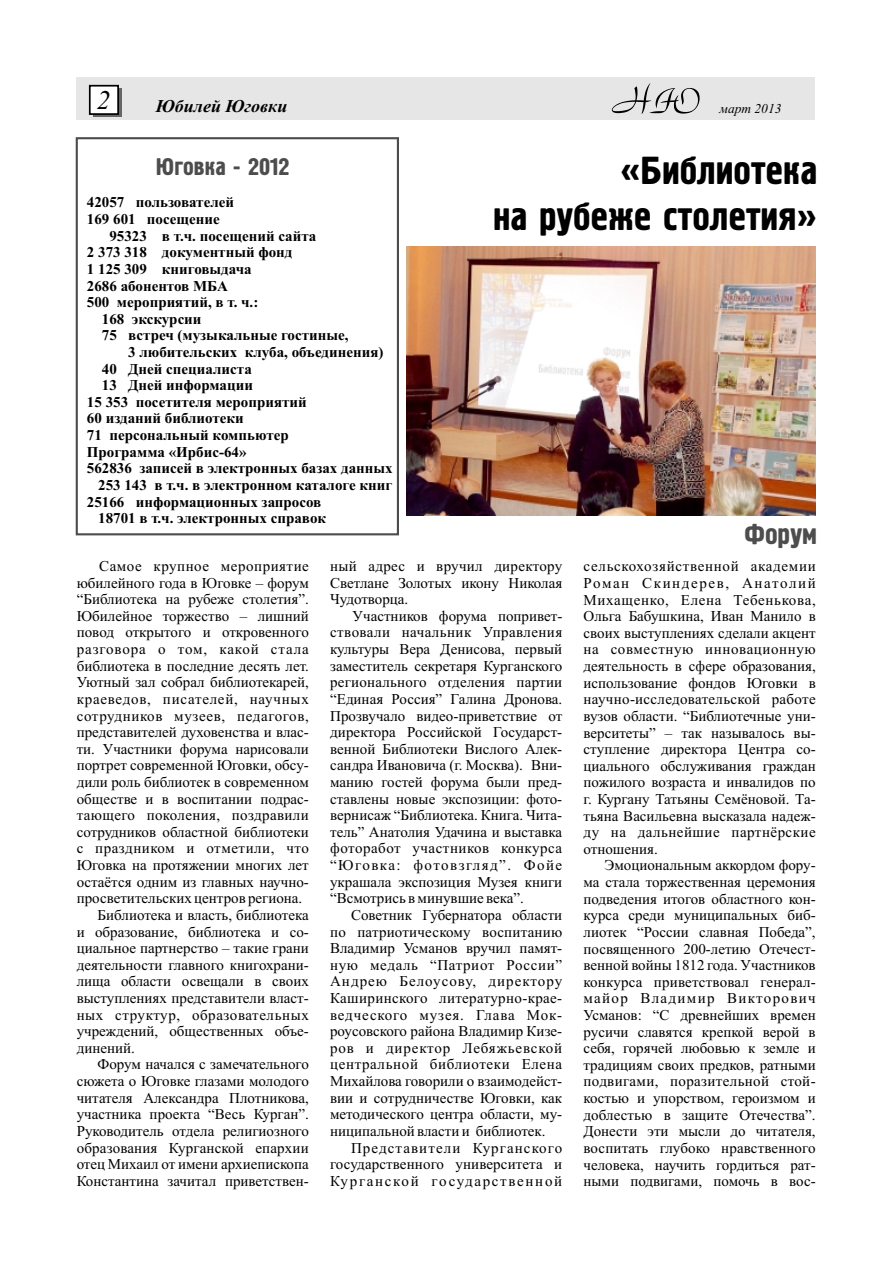
<style>
.page{position:relative;width:893px;height:1263px;background:#fff}
.page>*{position:absolute;margin:0;border:0;box-sizing:border-box;transform-origin:0 0}
.t1{font:39px/46.2px "Hermes";color:#000;text-align:right}
.t2{font:28.2px "Hermes";color:#4d4d4d}
.t3{font:italic 27px "Times New Roman";color:#000}
.t4{font:24px "Hermes";color:#4d4d4d}
.t5{font:italic 700 18px "Times New Roman";color:#000}
.t6{font:15px/16.6px "Times New Roman";color:#000;text-align:justify}
.t7{font:700 15px "Times New Roman";color:#000}
.t8{font:15px "Times New Roman";letter-spacing:.04em;color:#000}
.t9{font:15px "Times New Roman";letter-spacing:.035em;color:#000}
.t10{font:15px "Times New Roman";letter-spacing:.05em;color:#000}
.t11{font:15px "Times New Roman";letter-spacing:.025em;color:#000}
.t12{font:15px "Times New Roman";letter-spacing:.06em;color:#000}
.t13{font:italic 13.5px "Times New Roman";color:#000}
</style>
<div class="page">
<div style="left:77px;top:77px;width:738px;height:43px;background:#e6e6e6"></div>
<div style="left:76px;top:137px;width:323px;height:398px;border:2px solid #4d4d4d"></div>
<div style="left:93px;top:88px;width:29px;height:29px;background:#666"></div>
<svg style="left:88px;top:84px;width:31px;height:31px"></svg>
<svg style="left:612px;top:83px;width:88px;height:31px"></svg>
<img style="left:406px;top:247px;width:410px;height:268px">
<h3 class="t3" style="left:97px;top:90px;width:15px">2</h3>
<p class="t5" style="left:156px;top:100px;width:133px">Юбилей Юговки</p>
<p class="t13" style="left:719px;top:103px;width:64px">март 2013</p>
<h3 class="t4" style="left:156px;top:158px;width:135px">Юговка - 2012</h3>
<p class="t7" style="left:87px;top:197px;width:149px">42057 пользователей</p>
<p class="t7" style="left:87px;top:214px;width:134px">169 601 посещение</p>
<p class="t7" style="left:109px;top:231px;width:208px">95323 в т.ч. посещений сайта</p>
<p class="t7" style="left:87px;top:247px;width:207px">2 373 318 документный фонд</p>
<p class="t7" style="left:87px;top:264px;width:166px">1 125 309 книговыдача</p>
<p class="t7" style="left:87px;top:280px;width:142px">2686 абонентов МБА</p>
<p class="t7" style="left:87px;top:297px;width:173px">500 мероприятий, в т. ч.:</p>
<p class="t7" style="left:102px;top:314px;width:101px">168 экскурсии</p>
<p class="t7" style="left:102px;top:330px;width:248px">75 встреч (музыкальные гостиные,</p>
<p class="t7" style="left:128px;top:347px;width:257px">3 любительских клуба, объединения)</p>
<p class="t7" style="left:102px;top:363px;width:151px">40 Дней специалиста</p>
<p class="t7" style="left:102px;top:380px;width:153px">13 Дней информации</p>
<p class="t7" style="left:87px;top:397px;width:221px">15 353 посетителя мероприятий</p>
<p class="t7" style="left:87px;top:413px;width:158px">60 изданий библиотеки</p>
<p class="t7" style="left:87px;top:430px;width:203px">71 персональный компьютер</p>
<p class="t7" style="left:87px;top:446px;width:161px">Программа «Ирбис-64»</p>
<p class="t7" style="left:87px;top:463px;width:307px">562836 записей в электронных базах данных</p>
<p class="t7" style="left:98px;top:480px;width:296px">253 143 в т.ч. в электронном каталоге книг</p>
<p class="t7" style="left:87px;top:496px;width:236px">25166 информационных запросов</p>
<p class="t7" style="left:98px;top:513px;width:229px">18701 в т.ч. электронных справок</p>
<h1 class="t1" style="left:493px;top:152px;width:326px">«Библиотека<br>на рубеже столетия»</h1>
<h2 class="t2" style="left:745px;top:523px;width:74px">Форум</h2>
<p class="t9" style="left:99px;top:561px;width:211px">Самое крупное мероприятие</p>
<p class="t6" style="left:77px;top:576px;width:234px">юбилейного года в Юговке – форум</p>
<p class="t6" style="left:77px;top:592px;width:234px">“Библиотека на рубеже столетия”.</p>
<p class="t6" style="left:77px;top:609px;width:234px">Юбилейное торжество – лишний</p>
<p class="t6" style="left:77px;top:625px;width:234px">повод открытого и откровенного</p>
<p class="t12" style="left:77px;top:644px;width:234px">разговора о том, какой стала</p>
<p class="t6" style="left:77px;top:659px;width:234px">библиотека в последние десять лет.</p>
<p class="t6" style="left:77px;top:675px;width:234px">Уютный зал собрал библиотекарей,</p>
<p class="t10" style="left:77px;top:693px;width:234px">краеведов, писателей, научных</p>
<p class="t8" style="left:77px;top:710px;width:234px">сотрудников музеев, педагогов,</p>
<p class="t6" style="left:77px;top:725px;width:234px">представителей духовенства и влас-</p>
<p class="t6" style="left:77px;top:742px;width:234px">ти. Участники форума нарисовали</p>
<p class="t6" style="left:77px;top:758px;width:234px">портрет современной Юговки, обсу-</p>
<p class="t6" style="left:77px;top:775px;width:234px">дили роль библиотек в современном</p>
<p class="t6" style="left:77px;top:792px;width:234px">обществе и в воспитании подрас-</p>
<p class="t11" style="left:77px;top:810px;width:234px">тающего поколения, поздравили</p>
<p class="t6" style="left:77px;top:825px;width:234px">сотрудников областной библиотеки</p>
<p class="t9" style="left:77px;top:843px;width:234px">с праздником и отметили, что</p>
<p class="t6" style="left:77px;top:858px;width:234px">Юговка на протяжении многих лет</p>
<p class="t6" style="left:77px;top:875px;width:234px">остаётся одним из главных научно-</p>
<p class="t6" style="left:77px;top:891px;width:227px">просветительских центров региона.</p>
<p class="t6" style="left:98px;top:908px;width:213px">Библиотека и власть, библиотека</p>
<p class="t6" style="left:77px;top:924px;width:234px">и образование, библиотека и со-</p>
<p class="t6" style="left:77px;top:941px;width:234px">циальное партнерство – такие грани</p>
<p class="t6" style="left:77px;top:958px;width:234px">деятельности главного книгохрани-</p>
<p class="t6" style="left:77px;top:974px;width:234px">лища области освещали в своих</p>
<p class="t6" style="left:77px;top:991px;width:234px">выступлениях представители власт-</p>
<p class="t8" style="left:77px;top:1009px;width:234px">ных структур, образовательных</p>
<p class="t6" style="left:77px;top:1024px;width:234px">учреждений, общественных объе-</p>
<p class="t6" style="left:77px;top:1041px;width:60px">динений.</p>
<p class="t6" style="left:98px;top:1057px;width:213px">Форум начался с замечательного</p>
<p class="t6" style="left:77px;top:1074px;width:234px">сюжета о Юговке глазами молодого</p>
<p class="t6" style="left:77px;top:1091px;width:234px">читателя Александра Плотникова,</p>
<p class="t6" style="left:77px;top:1107px;width:234px">участника проекта “Весь Курган”.</p>
<p class="t6" style="left:77px;top:1124px;width:234px">Руководитель отдела религиозного</p>
<p class="t6" style="left:77px;top:1140px;width:234px">образования Курганской епархии</p>
<p class="t6" style="left:77px;top:1157px;width:234px">отец Михаил от имени архиепископа</p>
<p class="t6" style="left:77px;top:1174px;width:234px">Константина зачитал приветствен-</p>
<p class="t6" style="left:330px;top:559px;width:234px">ный адрес и вручил директору Светлане Золотых икону Николая Чудотворца.</p>
<p class="t6" style="left:330px;top:609px;width:234px;text-indent:22px">Участников форума попривет&shy;ствовали начальник Управления культуры Вера Денисова, первый заместитель секретаря Курганского регионального отделения партии “Единая Россия” Галина Дронова.<br>Прозвучало видео-приветствие от директора Российской Государст&shy;венной Библиотеки Вислого Алек&shy;сандра Ивановича (г. Москва). Вни&shy;манию гостей форума были пред&shy;ставлены новые экспозиции: фото&shy;вернисаж “Библиотека. Книга. Чита&shy;тель” Анатолия Удачина и выставка фоторабот участников конкурса “Юговка: фотовзгляд”. Фойе украшала экспозиция Музея книги “Всмотрись в минувшие века”.</p>
<p class="t6" style="left:330px;top:908px;width:234px;text-indent:21px">Советник Губернатора области по патриотическому воспитанию Владимир Усманов вручил памят&shy;ную медаль “Патриот России” Андрею Белоусову, директору Каширинского литературно-крае&shy;ведческого музея. Глава Мок&shy;роусовского района Владимир Кизе&shy;ров и директор Лебяжьевской центральной библиотеки Елена Михайлова говорили о взаимодейст&shy;вии и сотрудничестве Юговки, как методического центра области, му&shy;ниципальной власти и библиотек.</p>
<p class="t6" style="left:330px;top:1140px;width:234px;text-indent:21px">Представители Курганского государственного университета и Курганской государственной</p>
<p class="t6" style="left:584px;top:559px;width:234px">сельскохозяйственной академии Роман Скиндерев, Анатолий Михащенко, Елена Тебенькова, Ольга Бабушкина, Иван Манило в своих выступлениях сделали акцент на совместную инновационную деятельность в сфере образования, использование фондов Юговки в научно-исследовательской работе вузов области. “Библиотечные уни&shy;верситеты” – так называлось вы&shy;ступление директора Центра со&shy;циального обслуживания граждан пожилого возраста и инвалидов по г. Кургану Татьяны Семёновой. Та&shy;тьяна Васильевна высказала надеж&shy;ду на дальнейшие партнёрские отношения.</p>
<p class="t6" style="left:583px;top:858px;width:234px;text-indent:21px">Эмоциональным аккордом фору&shy;ма стала торжественная церемония подведения итогов областного кон&shy;курса среди муниципальных биб&shy;лиотек “России славная Победа”, посвященного 200-летию Отечест&shy;венной войны 1812 года. Участников конкурса приветствовал генерал&shy;майор Владимир Викторович Усманов: “С древнейших времен русичи славятся крепкой верой в себя, горячей любовью к земле и традициям своих предков, ратными подвигами, поразительной стой&shy;костью и упорством, героизмом и доблестью в защите Отечества”.<br>Донести эти мысли до читателя, воспитать глубоко нравственного человека, научить гордиться рат&shy;ными подвигами, помочь в вос-</p>
</div>
